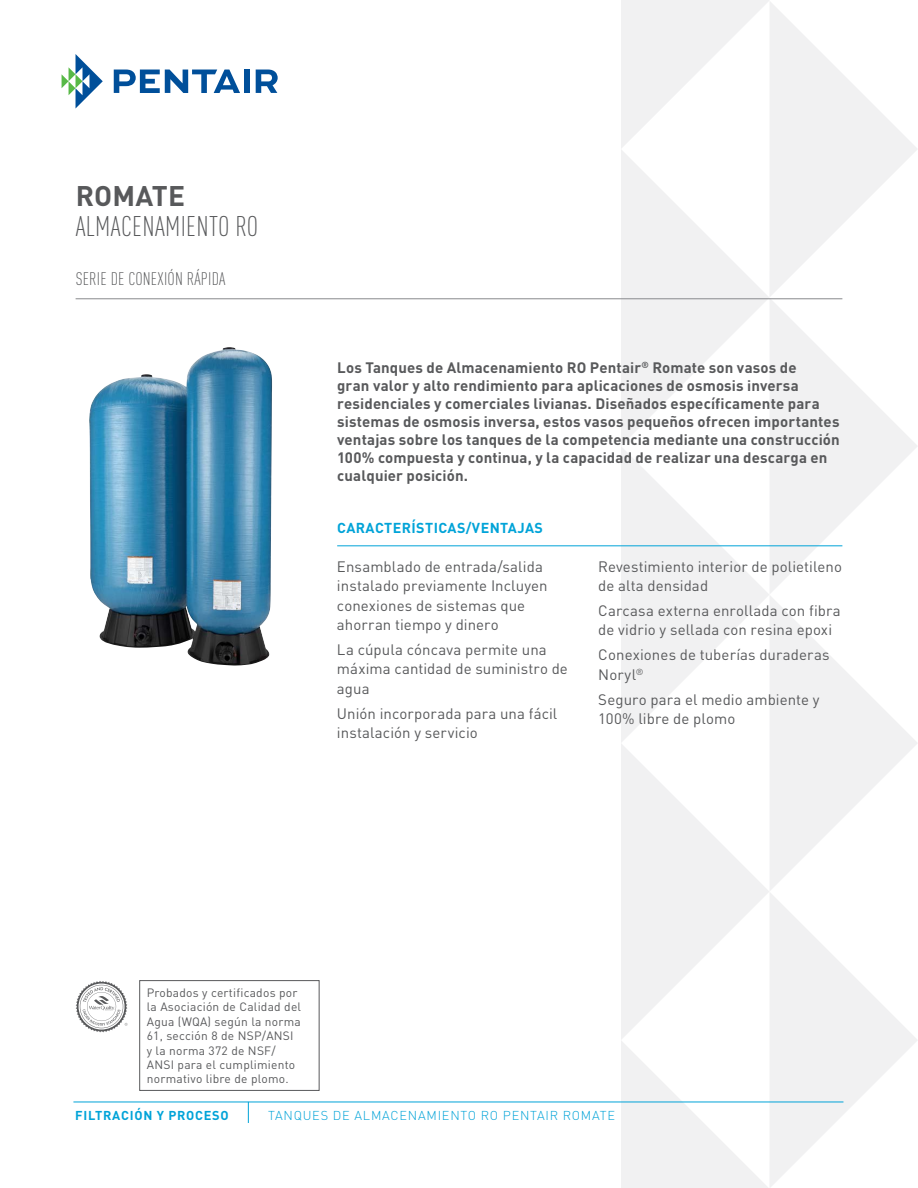
<style>
.page{position:relative;width:918px;height:1188px;background:#fff}
.page>*{position:absolute;margin:0;border:0;box-sizing:border-box;transform-origin:0 0}
.t1{font:300 condensed 28.05px "DIN Pro";letter-spacing:.01em;color:#58595b}
.t2{font:700 28.05px "DIN Pro";letter-spacing:.01em;color:#58595b}
.t3{font:300 condensed 18px "DIN Pro";letter-spacing:.01em;color:#58595b}
.t4{font:15px/19.5px "DIN Pro";letter-spacing:.005em;color:#58595b}
.t5{font:700 15px/18px "DIN Pro";letter-spacing:.01em;color:#58595b}
.t6{font:700 14.25px "DIN Pro";letter-spacing:.03em;color:#00a3d8}
.t7{font:300 12.75px "DIN Pro";letter-spacing:.06em;color:#00a3d8}
.t8{font:700 12.75px "DIN Pro";letter-spacing:.06em;color:#00a3d8}
.t9{font:12px/14.4px "DIN Pro";letter-spacing:.02em;color:#58595b}
</style>
<div class="page">
<svg style="left:62px;top:54px;width:41px;height:55px"></svg>
<svg style="left:114px;top:70px;width:126px;height:23px"></svg>
<div style="left:244px;top:70px;width:5px;height:23px;background:#004f9a"></div>
<svg style="left:256px;top:70px;width:22px;height:23px"></svg>
<svg style="left:621px;top:0;width:296px;height:149px;fill:#f3f3f4"></svg>
<svg style="left:621px;top:149px;width:296px;height:297px"></svg>
<svg style="left:621px;top:446px;width:296px;height:297px;fill:#f6f6f7"></svg>
<svg style="left:621px;top:743px;width:296px;height:444px"></svg>
<svg style="left:621px;top:1040px;width:148px;height:148px"></svg>
<hr style="left:337px;top:545px;width:505px;height:1px;background:#00a3d8">
<hr style="left:73px;top:1102px;width:770px;height:1px;background:#00a3d8">
<svg style="left:248px;top:1102px;width:1px;height:21px"></svg>
<hr style="left:76px;top:298px;width:766px;height:1px;background:#888a8d">
<img style="left:89px;top:347px;width:183px;height:319px">
<div style="left:139px;top:980px;width:181px;height:111px;border:1px solid #58595b"></div>
<svg style="left:76px;top:981px;width:52px;height:51px"></svg>
<h1 class="t2" style="left:76px;top:173px;width:111px">ROMATE</h1>
<h1 class="t1" style="left:76px;top:206px;width:184px">ALMACENAMIENTO RO</h1>
<p class="t3" style="left:76px;top:266px;width:151px">SERIE DE CONEXIÓN RÁPIDA</p>
<p class="t5" style="left:337px;top:356px;width:504px">Los Tanques de Almacenamiento RO Pentair<sup>®</sup> Romate son vasos de<br>gran valor y alto rendimiento para aplicaciones de osmosis inversa residenciales y comerciales livianas. Diseñados específicamente para sistemas de osmosis inversa, estos vasos pequeños ofrecen importantes ventajas sobre los tanques de la competencia mediante una construcción 100% compuesta y continua, y la capacidad de realizar una descarga en cualquier posición.</p>
<p class="t6" style="left:337px;top:516px;width:207px">CARACTERÍSTICAS/VENTAJAS</p>
<p class="t4" style="left:337px;top:555px;width:212px">Ensamblado de entrada/salida instalado previamente Incluyen conexiones de sistemas que ahorran tiempo y dinero</p>
<p class="t4" style="left:337px;top:638px;width:232px">La cúpula cóncava permite una máxima cantidad de suministro de agua</p>
<p class="t4" style="left:337px;top:702px;width:222px">Unión incorporada para una fácil instalación y servicio</p>
<p class="t4" style="left:598px;top:555px;width:245px">Revestimiento interior de polietileno de alta densidad</p>
<p class="t4" style="left:598px;top:599px;width:244px">Carcasa externa enrollada con fibra de vidrio y sellada con resina epoxi</p>
<p class="t4" style="left:598px;top:644px;width:233px">Conexiones de tuberías duraderas<br>Noryl<sup>®</sup></p>
<p class="t4" style="left:598px;top:688px;width:223px">Seguro para el medio ambiente y<br>100% libre de plomo</p>
<p class="t9" style="left:147px;top:984px;width:156px">Probados y certificados por la Asociación de Calidad del<br>Agua (WQA) según la norma<br>61, sección 8 de NSP/ANSI y la norma 372 de NSF/<br>ANSI para el cumplimiento normativo libre de plomo.</p>
<p class="t8" style="left:75px;top:1105px;width:155px">FILTRACIÓN Y PROCESO</p>
<p class="t7" style="left:268px;top:1106px;width:348px">TANQUES DE ALMACENAMIENTO RO PENTAIR ROMATE</p>
</div>
